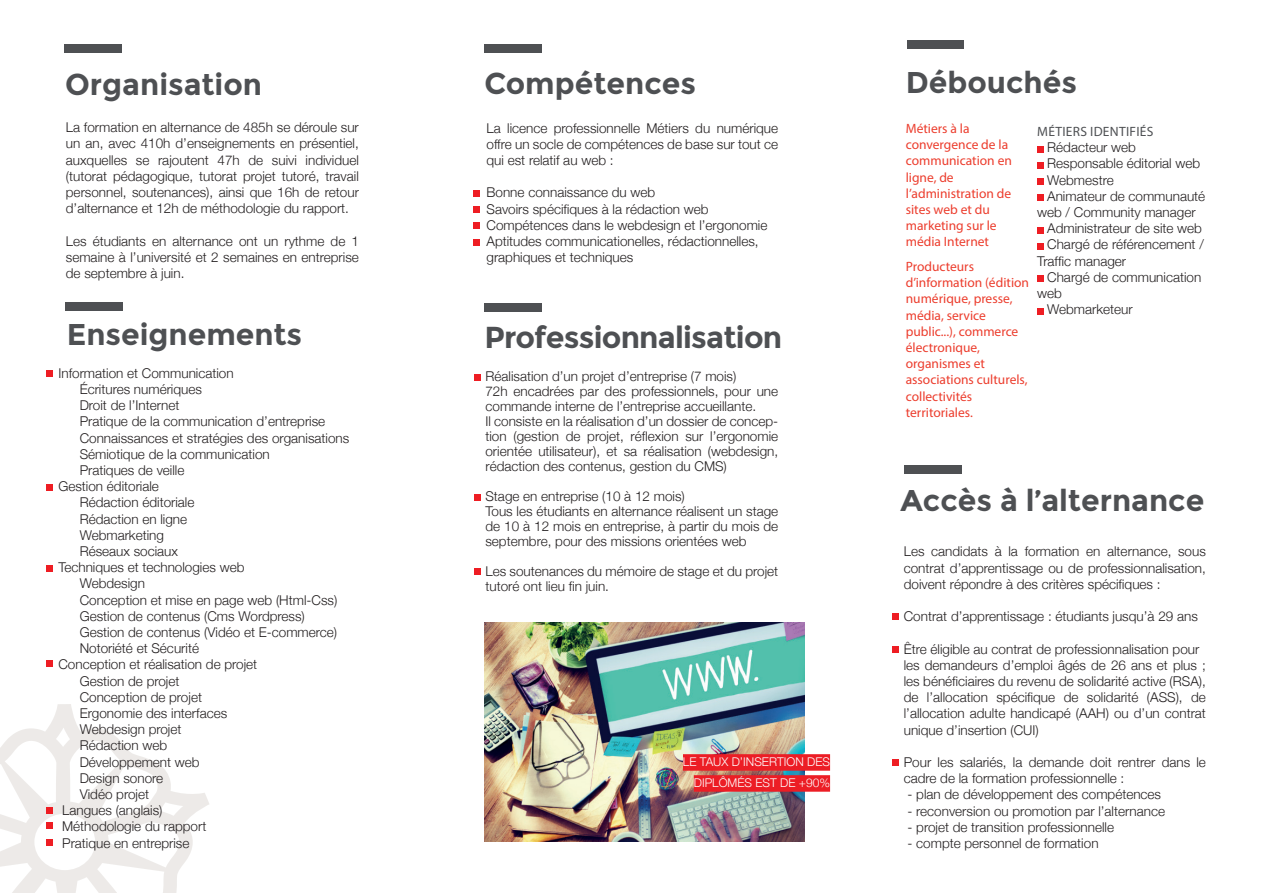
<style>
.page{position:relative;width:1263px;height:893px;background:#fff}
.page>*{position:absolute;margin:0;border:0;box-sizing:border-box;transform-origin:0 0}
.t1{font:700 30.3px "Montserrat";letter-spacing:-.025em;color:#4e5053}
.t2{font:700 30px "Montserrat";color:#4e5053}
.t3{font:300 13.5px/16.2px "Helvetica Neue";color:#231f20}
.t4{font:13.5px/16.2px "Myriad Pro";color:#ec3d2d}
.t5{font:13.5px "Myriad Pro";letter-spacing:.02em;color:#4e5053}
.t6{font:300 12px/21px "Helvetica Neue";color:#fff;text-align:right}
</style>
<div class="page">
<svg style="left:0;top:704px;width:209px;height:189px"></svg>
<div style="left:64px;top:44px;width:57px;height:9px;background:#4e5053"></div>
<div style="left:66px;top:302px;width:57px;height:8px;background:#4e5053"></div>
<div style="left:484px;top:44px;width:58px;height:9px;background:#4e5053"></div>
<div style="left:484px;top:303px;width:58px;height:9px;background:#4e5053"></div>
<div style="left:907px;top:41px;width:57px;height:8px;background:#4e5053"></div>
<svg style="left:1037px;top:146px;width:6px;height:6px"></svg>
<svg style="left:1037px;top:162px;width:6px;height:6px"></svg>
<div style="left:1037px;top:178px;width:6px;height:7px;background:#ee1d23"></div>
<div style="left:1037px;top:194px;width:6px;height:7px;background:#ee1d23"></div>
<svg style="left:1037px;top:227px;width:6px;height:6px"></svg>
<svg style="left:1037px;top:243px;width:6px;height:6px"></svg>
<div style="left:1037px;top:275px;width:6px;height:7px;background:#ee1d23"></div>
<svg style="left:1037px;top:308px;width:6px;height:6px"></svg>
<div style="left:904px;top:465px;width:57px;height:8px;background:#4e5053"></div>
<img style="left:484px;top:622px;width:321px;height:219px">
<div style="left:683px;top:754px;width:147px;height:17px;background:#ec1d25"></div>
<div style="left:694px;top:775px;width:136px;height:17px;background:#ec1d25"></div>
<div style="left:474px;top:374px;width:7px;height:7px;background:#ee1d23"></div>
<div style="left:892px;top:614px;width:7px;height:6px;background:#ee1d23"></div>
<div style="left:474px;top:495px;width:7px;height:6px;background:#ee1d23"></div>
<div style="left:892px;top:646px;width:7px;height:6px;background:#ee1d23"></div>
<div style="left:474px;top:569px;width:7px;height:6px;background:#ee1d23"></div>
<div style="left:892px;top:759px;width:7px;height:6px;background:#ee1d23"></div>
<svg style="left:474px;top:191px;width:6px;height:6px"></svg>
<svg style="left:474px;top:207px;width:6px;height:6px"></svg>
<svg style="left:474px;top:223px;width:6px;height:6px"></svg>
<svg style="left:474px;top:240px;width:6px;height:6px"></svg>
<div style="left:46px;top:370px;width:6px;height:7px;background:#ee1d23"></div>
<svg style="left:46px;top:565px;width:6px;height:6px"></svg>
<div style="left:46px;top:484px;width:6px;height:7px;background:#ee1d23"></div>
<svg style="left:46px;top:661px;width:6px;height:6px"></svg>
<div style="left:46px;top:807px;width:6px;height:7px;background:#ee1d23"></div>
<div style="left:46px;top:822px;width:6px;height:7px;background:#ee1d23"></div>
<div style="left:46px;top:839px;width:6px;height:7px;background:#ee1d23"></div>
<h2 class="t2" style="left:65px;top:66px;width:198px">Organisation</h2>
<p class="t3" style="left:66px;top:118px;width:294px;text-align:justify">La formation en alternance de 485h se déroule sur un an, avec 410h d’enseignements en présentiel, auxquelles se rajoutent 47h de suivi individuel (tutorat pédagogique, tutorat projet tutoré, travail personnel, soutenances), ainsi que 16h de retour d’alternance et 12h de méthodologie du rapport.</p>
<p class="t3" style="left:66px;top:232px;width:294px;text-align:justify">Les étudiants en alternance ont un rythme de 1 semaine à l’université et 2 semaines en entreprise de septembre à juin.</p>
<h2 class="t2" style="left:67px;top:317px;width:237px">Enseignements</h2>
<p class="t3" style="left:58px;top:364px;width:177px">Information et Communication</p>
<p class="t3" style="left:80px;top:380px;width:124px">Écritures numériques</p>
<p class="t3" style="left:80px;top:396px;width:101px">Droit de l’Internet</p>
<p class="t3" style="left:80px;top:412px;width:247px">Pratique de la communication d’entreprise</p>
<p class="t3" style="left:80px;top:429px;width:271px">Connaissances et stratégies des organisations</p>
<p class="t3" style="left:80px;top:445px;width:192px">Sémiotique de la communication</p>
<p class="t3" style="left:80px;top:461px;width:106px">Pratiques de veille</p>
<p class="t3" style="left:58px;top:477px;width:102px">Gestion éditoriale</p>
<p class="t3" style="left:80px;top:493px;width:116px">Rédaction éditoriale</p>
<p class="t3" style="left:80px;top:510px;width:109px">Rédaction en ligne</p>
<p class="t3" style="left:80px;top:526px;width:86px">Webmarketing</p>
<p class="t3" style="left:80px;top:542px;width:100px">Réseaux sociaux</p>
<p class="t3" style="left:58px;top:558px;width:188px">Techniques et technologies web</p>
<p class="t3" style="left:80px;top:574px;width:67px">Webdesign</p>
<p class="t3" style="left:80px;top:591px;width:259px">Conception et mise en page web (Html-Css)</p>
<p class="t3" style="left:80px;top:607px;width:227px">Gestion de contenus (Cms Wordpress)</p>
<p class="t3" style="left:80px;top:623px;width:259px">Gestion de contenus (Vidéo et E-commerce)</p>
<p class="t3" style="left:80px;top:639px;width:121px">Notoriété et Sécurité</p>
<p class="t3" style="left:58px;top:655px;width:200px">Conception et réalisation de projet</p>
<p class="t3" style="left:80px;top:672px;width:101px">Gestion de projet</p>
<p class="t3" style="left:80px;top:688px;width:124px">Conception de projet</p>
<p class="t3" style="left:80px;top:704px;width:149px">Ergonomie des interfaces</p>
<p class="t3" style="left:80px;top:720px;width:103px">Webdesign projet</p>
<p class="t3" style="left:80px;top:736px;width:89px">Rédaction web</p>
<p class="t3" style="left:80px;top:753px;width:122px">Développement web</p>
<p class="t3" style="left:80px;top:769px;width:85px">Design sonore</p>
<p class="t3" style="left:80px;top:785px;width:71px">Vidéo projet</p>
<p class="t3" style="left:62px;top:801px;width:102px">Langues (anglais)</p>
<p class="t3" style="left:62px;top:817px;width:146px">Méthodologie du rapport</p>
<p class="t3" style="left:62px;top:834px;width:129px">Pratique en entreprise</p>
<h2 class="t2" style="left:484px;top:66px;width:213px">Compétences</h2>
<p class="t3" style="left:486px;top:119px;width:293px;text-align:justify">La licence professionnelle Métiers du numérique offre un socle de compétences de base sur tout ce qui est relatif au web :</p>
<p class="t3" style="left:486px;top:184px;width:282px">Bonne connaissance du web<br>Savoirs spécifiques à la rédaction web Compétences dans le webdesign et l’ergonomie Aptitudes communicationelles, rédactionnelles, graphiques et techniques</p>
<h1 class="t1" style="left:484px;top:319px;width:299px">Professionnalisation</h1>
<p class="t3" style="left:485px;top:368px;width:294px;line-height:15px">Réalisation d’un projet d’entreprise (7 mois)<br>72h encadrées par des professionnels, pour une commande interne de l’entreprise accueillante.<br>Il consiste en la réalisation d’un dossier de concep&shy;tion (gestion de projet, réflexion sur l’ergonomie orientée utilisateur), et sa réalisation (webdesign, rédaction des contenus, gestion du CMS)</p>
<p class="t3" style="left:485px;top:488px;width:294px;line-height:15px">Stage en entreprise (10 à 12 mois)<br>Tous les étudiants en alternance réalisent un stage de 10 à 12 mois en entreprise, à partir du mois de septembre, pour des missions orientées web</p>
<p class="t3" style="left:485px;top:563px;width:294px;line-height:15px">Les soutenances du mémoire de stage et du projet tutoré ont lieu fin juin.</p>
<p class="t6" style="left:683px;top:751px;width:149px">LE TAUX D’INSERTION DES<br>DIPLÔMÉS EST DE +90%</p>
<h2 class="t2" style="left:906px;top:65px;width:173px">Débouchés</h2>
<p class="t5" style="left:1037px;top:123px;width:118px">MÉTIERS IDENTIFIÉS</p>
<p class="t3" style="left:1047px;top:138px;width:90px">Rédacteur web</p>
<p class="t3" style="left:1047px;top:154px;width:155px">Responsable éditorial web</p>
<p class="t3" style="left:1047px;top:171px;width:68px">Webmestre</p>
<p class="t3" style="left:1047px;top:187px;width:160px">Animateur de communauté</p>
<p class="t3" style="left:1037px;top:203px;width:160px">web / Community manager</p>
<p class="t3" style="left:1047px;top:219px;width:156px">Administrateur de site web</p>
<p class="t3" style="left:1047px;top:235px;width:158px">Chargé de référencement /</p>
<p class="t3" style="left:1037px;top:252px;width:91px">Traffic manager</p>
<p class="t3" style="left:1047px;top:268px;width:156px">Chargé de communication</p>
<p class="t3" style="left:1037px;top:284px;width:26px">web</p>
<p class="t3" style="left:1047px;top:300px;width:87px">Webmarketeur</p>
<p class="t4" style="left:906px;top:120px;width:108px">Métiers à la convergence de la communication en ligne, de l’administration de sites web et du marketing sur le média Internet</p>
<p class="t4" style="left:906px;top:258px;width:125px">Producteurs d’information (édition numérique, presse, média, service public...), commerce électronique, organismes et associations culturels, collectivités territoriales.</p>
<h2 class="t2" style="left:900px;top:482px;width:305px">Accès à l’alternance</h2>
<p class="t3" style="left:904px;top:542px;width:304px;text-align:justify">Les candidats à la formation en alternance, sous contrat d’apprentissage ou de professionnalisation, doivent répondre à des critères spécifiques :</p>
<p class="t3" style="left:904px;top:607px;width:296px">Contrat d’apprentissage : étudiants jusqu’à 29 ans</p>
<p class="t3" style="left:904px;top:640px;width:304px">Être éligible au contrat de professionnalisation pour les demandeurs d’emploi âgés de 26 ans et plus ; les bénéficiaires du revenu de solidarité active (RSA), de l’allocation spécifique de solidarité (ASS), de l’allocation adulte handicapé (AAH) ou d’un contrat unique d’insertion (CUI)</p>
<p class="t3" style="left:904px;top:753px;width:304px">Pour les salariés, la demande doit rentrer dans le cadre de la formation professionnelle :</p>
<p class="t3" style="left:907px;top:785px;width:255px">- plan de développement des compétences</p>
<p class="t3" style="left:907px;top:802px;width:259px">- reconversion ou promotion par l’alternance</p>
<p class="t3" style="left:907px;top:818px;width:208px">- projet de transition professionnelle</p>
<p class="t3" style="left:907px;top:834px;width:193px">- compte personnel de formation</p>
</div>
